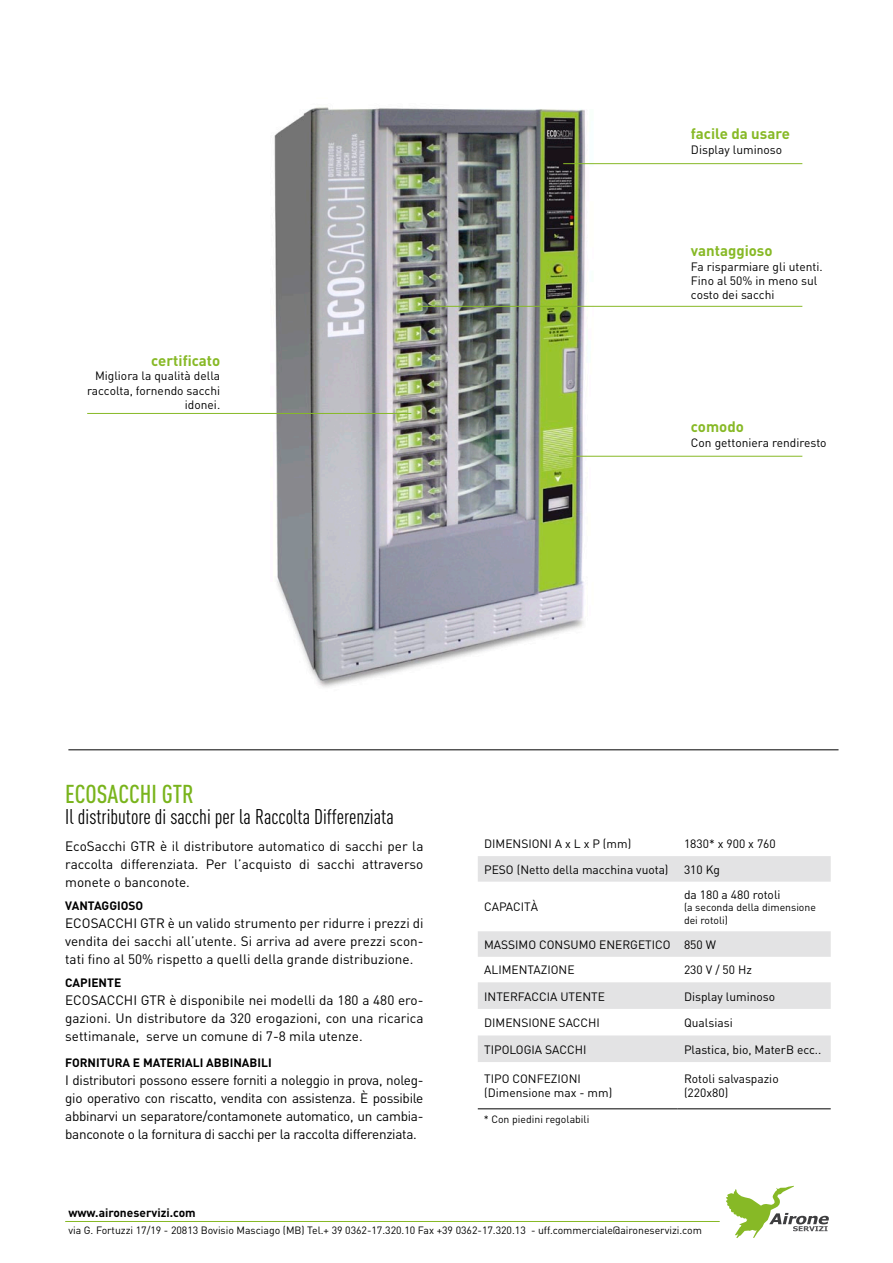
<style>
.page{position:relative;width:893px;height:1263px;background:#fff}
.page>*{position:absolute;margin:0;border:0;box-sizing:border-box;transform-origin:0 0}
.t1{font:500 25.5px "DIN Cond";color:#79b41c}
.t2{font:21px "DIN Cond";color:#000}
.t3{font:700 15px "DIN";color:#87b926}
.t4{font:13.5px/18px "DIN";color:#000;text-align:justify}
.t5{font:12px/14.4px "DIN";color:#000}
.t6{font:700 12px "DIN";color:#000}
.t7{font:10.5px/12.6px "DIN";color:#000}
</style>
<div class="page">
<img style="left:248px;top:107px;width:363px;height:581px">
<hr style="left:68px;top:749px;width:770px;height:1px;background:#000">
<svg style="left:478px;top:856px;width:353px;height:206px;fill:#ebebec"></svg>
<hr style="left:478px;top:1108px;width:200px;height:1px;background:#000">
<hr style="left:678px;top:1108px;width:153px;height:1px;background:#000">
<hr style="left:65px;top:1221px;width:655px;height:1px;background:#87b926">
<svg style="left:726px;top:1186px;width:103px;height:52px"></svg>
<hr style="left:563px;top:163px;width:239px;height:1px;background:#87b926">
<hr style="left:419px;top:306px;width:383px;height:1px;background:#87b926">
<hr style="left:559px;top:456px;width:243px;height:1px;background:#87b926">
<hr style="left:87px;top:413px;width:324px;height:1px;background:#87b926">
<p class="t3" style="left:691px;top:124px;width:101px">facile da usare</p>
<p class="t5" style="left:691px;top:142px;width:93px">Display luminoso</p>
<p class="t3" style="left:151px;top:351px;width:70px">certificato</p>
<p class="t5" style="left:87px;top:368px;width:135px;text-align:right">Migliora la qualità della raccolta, fornendo sacchi idonei.</p>
<p class="t3" style="left:691px;top:241px;width:83px">vantaggioso</p>
<p class="t5" style="left:691px;top:259px;width:133px">Fa risparmiare gli utenti.<br>Fino al 50% in meno sul costo dei sacchi</p>
<p class="t3" style="left:691px;top:417px;width:54px">comodo</p>
<p class="t5" style="left:691px;top:435px;width:137px">Con gettoniera rendiresto</p>
<h1 class="t1" style="left:65px;top:779px;width:130px">ECOSACCHI GTR</h1>
<h2 class="t2" style="left:65px;top:804px;width:330px">Il distributore di sacchi per la Raccolta Differenziata</h2>
<p class="t4" style="left:65px;top:836px;width:360px">EcoSacchi GTR è il distributore automatico di sacchi per la raccolta differenziata. Per l’acquisto di sacchi attraverso monete o banconote.</p>
<p class="t6" style="left:65px;top:897px;width:80px">VANTAGGIOSO</p>
<p class="t4" style="left:65px;top:913px;width:360px">ECOSACCHI GTR è un valido strumento per ridurre i prezzi di vendita dei sacchi all’utente. Si arriva ad avere prezzi scon&shy;tati fino al 50% rispetto a quelli della grande distribuzione.</p>
<p class="t6" style="left:65px;top:974px;width:58px">CAPIENTE</p>
<p class="t4" style="left:65px;top:990px;width:360px">ECOSACCHI GTR è disponibile nei modelli da 180 a 480 ero&shy;gazioni. Un distributore da 320 erogazioni, con una ricarica settimanale, serve un comune di 7-8 mila utenze.</p>
<p class="t6" style="left:65px;top:1055px;width:208px">FORNITURA E MATERIALI ABBINABILI</p>
<p class="t4" style="left:65px;top:1071px;width:360px">I distributori possono essere forniti a noleggio in prova, noleg&shy;gio operativo con riscatto, vendita con assistenza. È possibile abbinarvi un separatore/contamonete automatico, un cambia&shy;banconote o la fornitura di sacchi per la raccolta differenziata.</p>
<p class="t6" style="left:68px;top:1205px;width:129px">www.aironeservizi.com</p>
<p class="t5" style="left:484px;top:836px;width:149px">DIMENSIONI A x L x P (mm)</p>
<p class="t5" style="left:684px;top:836px;width:93px">1830* x 900 x 760</p>
<p class="t5" style="left:484px;top:862px;width:186px">PESO (Netto della macchina vuota)</p>
<p class="t5" style="left:684px;top:862px;width:38px">310 Kg</p>
<p class="t5" style="left:484px;top:899px;width:55px">CAPACITÀ</p>
<p class="t5" style="left:684px;top:887px;width:98px">da 180 a 480 rotoli</p>
<p class="t7" style="left:684px;top:901px;width:133px">(a seconda della dimensione dei rotoli)</p>
<p class="t5" style="left:484px;top:932px;width:233px;line-height:25.5px">MASSIMO CONSUMO ENERGETICO 850 W<br>ALIMENTAZIONE</p>
<p class="t5" style="left:684px;top:963px;width:69px">230 V / 50 Hz</p>
<p class="t5" style="left:484px;top:989px;width:122px">INTERFACCIA UTENTE</p>
<p class="t5" style="left:684px;top:989px;width:93px">Display luminoso</p>
<p class="t5" style="left:484px;top:1015px;width:117px">DIMENSIONE SACCHI</p>
<p class="t5" style="left:684px;top:1015px;width:50px">Qualsiasi</p>
<p class="t5" style="left:484px;top:1042px;width:104px">TIPOLOGIA SACCHI</p>
<p class="t5" style="left:684px;top:1042px;width:139px">Plastica, bio, MaterB ecc..</p>
<p class="t5" style="left:484px;top:1071px;width:130px">TIPO CONFEZIONI (Dimensione max - mm)</p>
<p class="t5" style="left:684px;top:1071px;width:96px">Rotoli salvaspazio (220x80)</p>
<p class="t7" style="left:484px;top:1113px;width:107px">* Con piedini regolabili</p>
<p class="t7" style="left:68px;top:1224px;width:635px">via G. Fortuzzi 17/19 - 20813 Bovisio Masciago (MB) Tel.+ 39 0362-17.320.10 Fax +39 0362-17.320.13 - uff.commerciale@aironeservizi.com</p>
</div>
